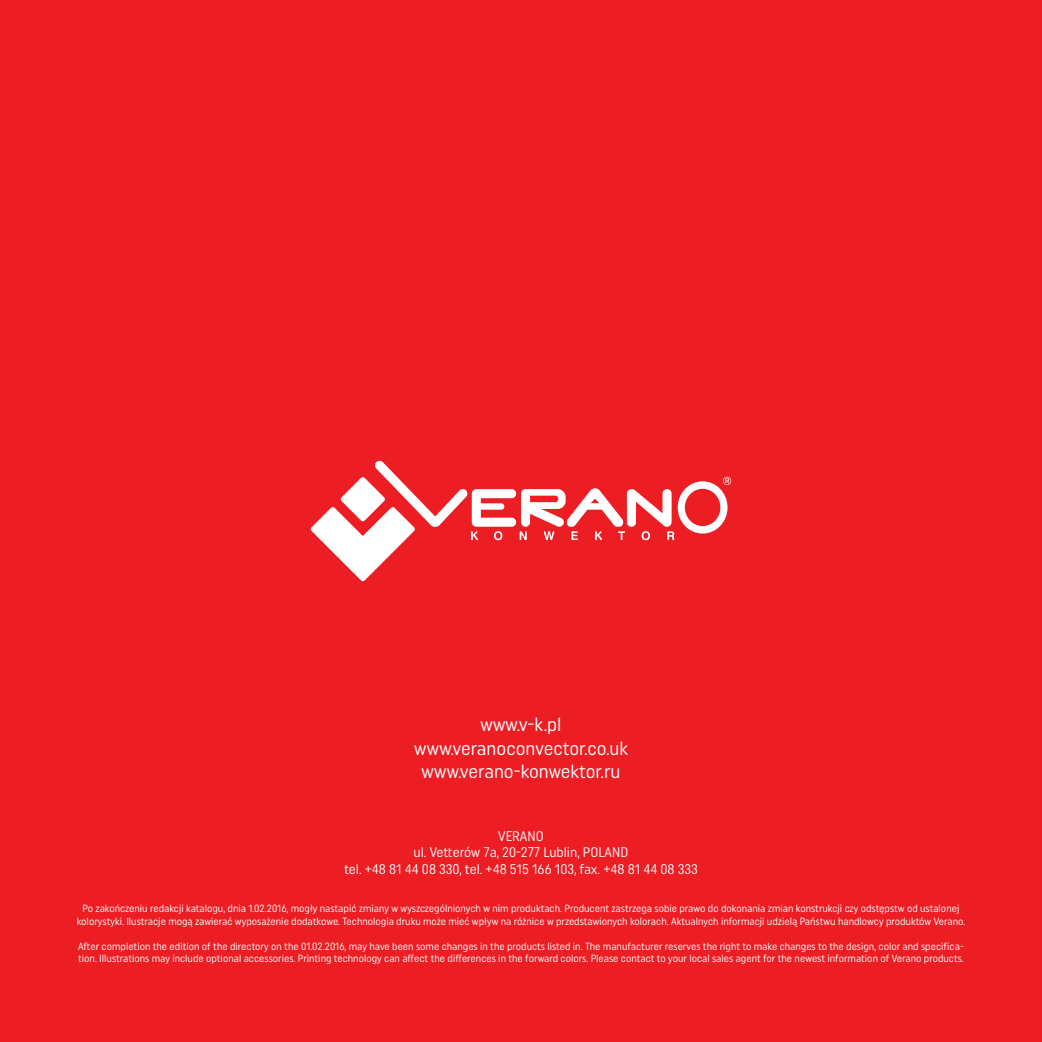
<style>
.page{position:relative;width:1042px;height:1042px;background:#ed1d24}
.page>*{position:absolute;margin:0;border:0;box-sizing:border-box;transform-origin:0 0}
.t1{font:19.25px/23.1px "Uniform Rounded Condensed";color:#fff;text-align:center}
.t2{font:14px/16.8px "Uniform Rounded Condensed";color:#fff;text-align:center}
.t3{font:10.5px/12.6px "Uniform Rounded Condensed";color:#fff;text-align:center}
</style>
<div class="page">
<svg style="left:311px;top:460px;width:420px;height:121px"></svg>
<h1 class="t1" style="left:414px;top:713px;width:215px">www.v-k.pl www.veranoconvector.co.uk www.verano-konwektor.ru</h1>
<h2 class="t2" style="left:344px;top:827px;width:355px">VERANO<br>ul. Vetterów 7a, 20-277 Lublin, POLAND<br>tel. +48 81 44 08 330, tel. +48 515 166 103, fax. +48 81 44 08 333</h2>
<p class="t3" style="left:77px;top:902px;width:890px">Po zakończeniu redakcji katalogu, dnia 1.02.2016, mogły nastapić zmiany w wyszczególnionych w nim produktach. Producent zastrzega sobie prawo do dokonania zmian konstrukcji czy odstępstw od ustalonej kolorystyki. Ilustracje mogą zawierać wyposażenie dodatkowe. Technologia druku może mieć wpływ na różnice w przedstawionych kolorach. Aktualnych informacji udzielą Państwu handlowcy produktów Verano.</p>
<p class="t3" style="left:78px;top:940px;width:887px;text-align:left">After completion the edition of the directory on the 01.02.2016, may have been some changes in the products listed in. The manufacturer reserves the right to make changes to the design, color and specifica&shy;tion. Illustrations may include optional accessories. Printing technology can affect the differences in the forward colors. Please contact to your local sales agent for the newest information of Verano products.</p>
</div>
